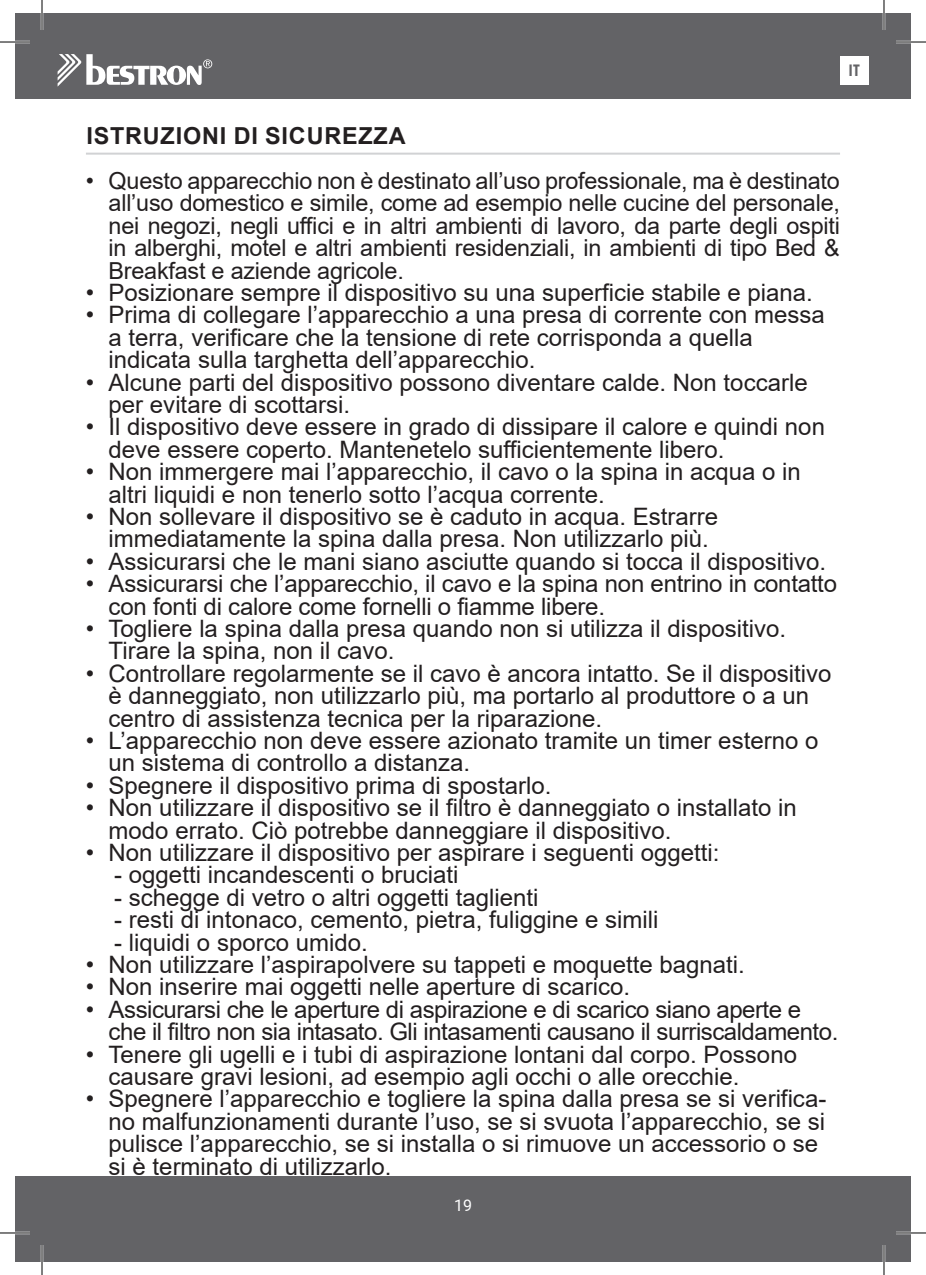
<style>
.page{position:relative;width:926px;height:1275px;background:#fff}
.page>*{position:absolute;margin:0;border:0;box-sizing:border-box;transform-origin:0 0}
.t1{font:24px/22.4px "Arial";color:#231f20}
.t2{font:24px/22.4px "Arial";letter-spacing:-.02em;color:#231f20}
.t3{font:23.4px/22.4px "Arial";letter-spacing:-.01em;color:#231f20;text-align:justify}
.t4{font:700 23.4px "Arial";letter-spacing:.035em;color:#231f20}
.t5{font:16px "Roboto";color:#fff}
.t6{font:700 16px "Century Gothic";color:#636366}
</style>
<div class="page">
<div style="left:15px;top:14px;width:896px;height:85px;background:#636366"></div>
<div style="left:15px;top:1176px;width:896px;height:85px;background:#636366"></div>
<svg style="left:58px;top:54px;width:154px;height:32px"></svg>
<div style="left:840px;top:56px;width:28px;height:29px;background:#fff"></div>
<hr style="left:86px;top:153px;width:754px;height:2px;background:#d1d2d4">
<hr style="left:0;top:41px;width:30px;height:2px;background:#fff">
<hr style="left:896px;top:41px;width:30px;height:2px;background:#fff">
<hr style="left:0;top:1231px;width:30px;height:3px;background:#fff">
<hr style="left:896px;top:1231px;width:30px;height:3px;background:#fff">
<hr style="left:41px;top:0;width:2px;height:30px;background:#fff">
<hr style="left:41px;top:1245px;width:2px;height:30px;background:#fff">
<hr style="left:883px;top:0;width:2px;height:30px;background:#fff">
<hr style="left:883px;top:1245px;width:2px;height:30px;background:#fff">
<hr style="left:0;top:42px;width:30px;height:1px;background:#000">
<hr style="left:896px;top:42px;width:30px;height:1px;background:#000">
<hr style="left:0;top:1232px;width:30px;height:1px;background:#000">
<hr style="left:896px;top:1232px;width:30px;height:1px;background:#000">
<hr style="left:42px;top:0;width:1px;height:30px;background:#000">
<hr style="left:42px;top:1245px;width:1px;height:30px;background:#000">
<hr style="left:884px;top:0;width:1px;height:30px;background:#000">
<hr style="left:884px;top:1245px;width:1px;height:30px;background:#000">
<p class="t6" style="left:849px;top:58px;width:13px">IT</p>
<p class="t4" style="left:86px;top:119px;width:321px">ISTRUZIONI DI SICUREZZA</p>
<p class="t3" style="left:109px;top:169px;width:733px;text-indent:-23px">• Questo apparecchio non è destinato all’uso professionale, ma è destinato all’uso domestico e simile, come ad esempio nelle cucine del personale, nei negozi, negli uffici e in altri ambienti di lavoro, da parte degli ospiti in alberghi, motel e altri ambienti residenziali, in ambienti di tipo Bed &amp; Breakfast e aziende agricole.</p>
<p class="t1" style="left:86px;top:281px;width:728px">• Posizionare sempre il dispositivo su una superficie stabile e piana.</p>
<p class="t1" style="left:109px;top:303px;width:718px;text-indent:-23px">• Prima di collegare l’apparecchio a una presa di corrente con messa a terra, verificare che la tensione di rete corrisponda a quella indicata sulla targhetta dell’apparecchio.</p>
<p class="t1" style="left:109px;top:371px;width:700px;text-indent:-23px">• Alcune parti del dispositivo possono diventare calde. Non toccarle per evitare di scottarsi.</p>
<p class="t1" style="left:109px;top:415px;width:718px;text-indent:-23px">• Il dispositivo deve essere in grado di dissipare il calore e quindi non deve essere coperto. Mantenetelo sufficientemente libero.</p>
<p class="t1" style="left:109px;top:460px;width:694px;text-indent:-23px">• Non immergere mai l’apparecchio, il cavo o la spina in acqua o in altri liquidi e non tenerlo sotto l’acqua corrente.</p>
<p class="t1" style="left:86px;top:505px;width:634px;text-align:center">• Non sollevare il dispositivo se è caduto in acqua. Estrarre immediatamente la spina dalla presa. Non utilizzarlo più.</p>
<p class="t1" style="left:86px;top:550px;width:742px">• Assicurarsi che le mani siano asciutte quando si tocca il dispositivo.</p>
<p class="t1" style="left:109px;top:572px;width:730px;text-indent:-23px">• Assicurarsi che l’apparecchio, il cavo e la spina non entrino in contatto con fonti di calore come fornelli o fiamme libere.</p>
<p class="t1" style="left:109px;top:617px;width:679px;text-indent:-23px">• Togliere la spina dalla presa quando non si utilizza il dispositivo.<br>Tirare la spina, non il cavo.</p>
<p class="t1" style="left:109px;top:662px;width:724px;text-indent:-23px">• Controllare regolarmente se il cavo è ancora intatto. Se il dispositivo è danneggiato, non utilizzarlo più, ma portarlo al produttore o a un centro di assistenza tecnica per la riparazione.</p>
<p class="t1" style="left:109px;top:729px;width:711px;text-indent:-23px">• L’apparecchio non deve essere azionato tramite un timer esterno o un sistema di controllo a distanza.</p>
<p class="t1" style="left:86px;top:774px;width:467px">• Spegnere il dispositivo prima di spostarlo.</p>
<p class="t1" style="left:109px;top:796px;width:690px;text-indent:-23px">• Non utilizzare il dispositivo se il filtro è danneggiato o installato in modo errato. Ciò potrebbe danneggiare il dispositivo.</p>
<p class="t1" style="left:86px;top:841px;width:635px">• Non utilizzare il dispositivo per aspirare i seguenti oggetti:</p>
<p class="t1" style="left:114px;top:863px;width:346px">- oggetti incandescenti o bruciati</p>
<p class="t1" style="left:114px;top:886px;width:426px">- schegge di vetro o altri oggetti taglienti</p>
<p class="t1" style="left:114px;top:908px;width:546px">- resti di intonaco, cemento, pietra, fuliggine e simili</p>
<p class="t1" style="left:114px;top:930px;width:255px">- liquidi o sporco umido.</p>
<p class="t1" style="left:86px;top:953px;width:660px">• Non utilizzare l’aspirapolvere su tappeti e moquette bagnati.</p>
<p class="t1" style="left:86px;top:975px;width:546px">• Non inserire mai oggetti nelle aperture di scarico.</p>
<p class="t2" style="left:109px;top:998px;width:731px;text-indent:-23px">• Assicurarsi che le aperture di aspirazione e di scarico siano aperte e che il filtro non sia intasato. Gli intasamenti causano il surriscaldamento.</p>
<p class="t1" style="left:109px;top:1042px;width:690px;text-indent:-23px">• Tenere gli ugelli e i tubi di aspirazione lontani dal corpo. Possono causare gravi lesioni, ad esempio agli occhi o alle orecchie.</p>
<p class="t1" style="left:109px;top:1087px;width:719px;text-indent:-23px">• Spegnere l’apparecchio e togliere la spina dalla presa se si verifica&shy;no malfunzionamenti durante l’uso, se si svuota l’apparecchio, se si pulisce l’apparecchio, se si installa o si rimuove un accessorio o se si è terminato di utilizzarlo.</p>
<p class="t5" style="left:454px;top:1193px;width:19px">19</p>
</div>
